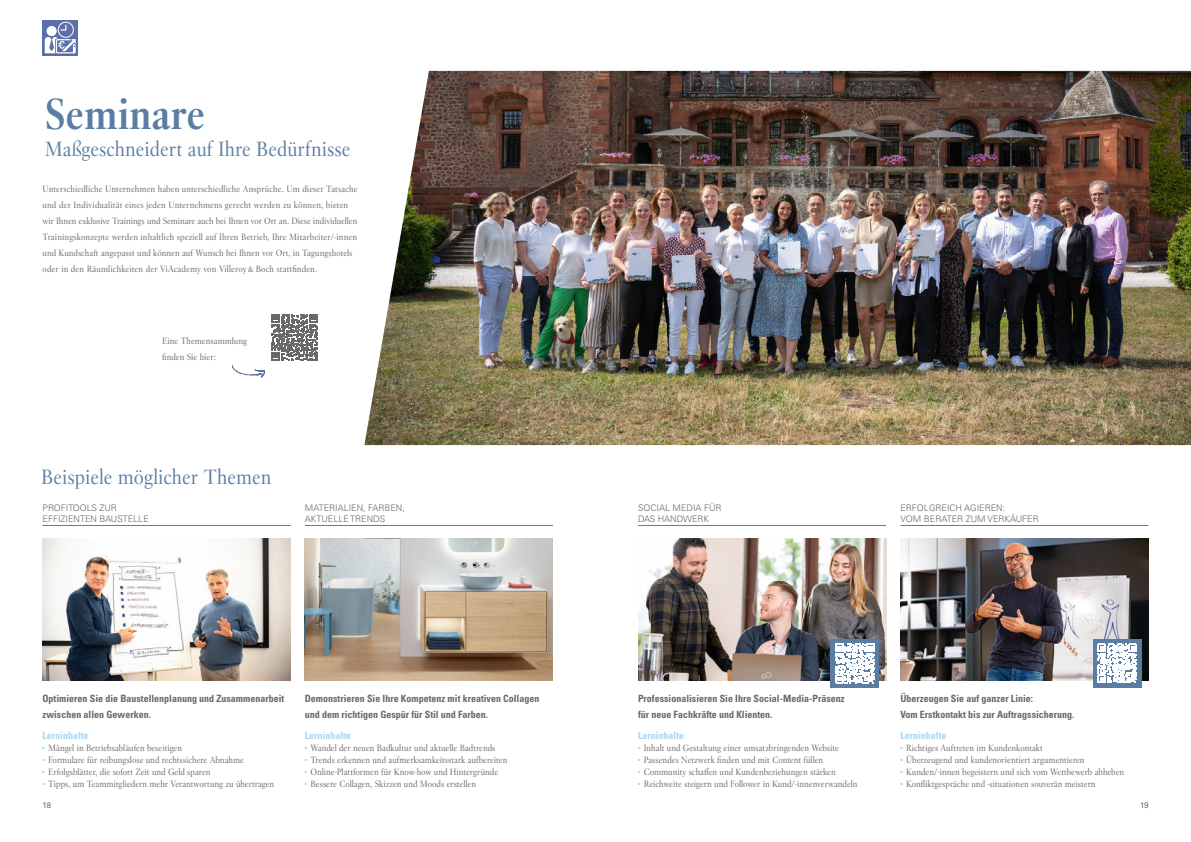
<style>
.page{position:relative;width:1191px;height:842px;background:#fff}
.page>*{position:absolute;margin:0;border:0;box-sizing:border-box;transform-origin:0 0}
.t1{font:700 43px "Villeroy Boch";color:#597da3}
.t2{font:20.5px "Villeroy Boch";color:#597da3}
.t3{font:700 condensed 10px/16px "Univers LT Pro";color:#686867}
.t4{font:700 condensed 10px "Univers LT Pro";color:#abd6ef}
.t5{font:9px/16px "Villeroy Boch";color:#686867}
.t6{font:300 9px/11px "Univers LT Pro 45";color:#686867}
.t7{font:8px "Univers LT Pro 55 Roman";color:#686867}
.s1{color:#abd6ef}
</style>
<div class="page">
<img style="left:364px;top:71px;width:827px;height:374px">
<img style="left:43px;top:539px;width:248px;height:141px">
<img style="left:900px;top:539px;width:248px;height:141px">
<img style="left:305px;top:539px;width:248px;height:141px">
<img style="left:638px;top:539px;width:248px;height:141px">
<svg style="left:232px;top:365px;width:33px;height:13px"></svg>
<hr style="left:638px;top:525px;width:248px;height:1px;background:#597da3">
<hr style="left:900px;top:525px;width:248px;height:1px;background:#597da3">
<hr style="left:43px;top:525px;width:248px;height:1px;background:#597da3">
<hr style="left:305px;top:525px;width:248px;height:1px;background:#597da3">
<svg style="left:43px;top:20px;width:35px;height:35px"></svg>
<svg style="left:45px;top:22px;width:31px;height:31px"></svg>
<svg style="left:271px;top:314px;width:47px;height:47px"></svg>
<div style="left:831px;top:639px;width:48px;height:48px;background:#597da3"></div>
<svg style="left:835px;top:644px;width:39px;height:39px"></svg>
<div style="left:1093px;top:639px;width:48px;height:48px;background:#597da3"></div>
<svg style="left:1097px;top:644px;width:40px;height:39px"></svg>
<h1 class="t1" style="left:45px;top:87px;width:162px">Seminare</h1>
<h2 class="t2" style="left:45px;top:136px;width:307px">Maßgeschneidert auf Ihre Bedürfnisse</h2>
<p class="t5" style="left:43px;top:180px;width:316px">Unterschiedliche Unternehmen haben unterschiedliche Ansprüche. Um dieser Tatsache und der Individualität eines jeden Unternehmens gerecht werden zu können, bieten wir Ihnen exklusive Trainings und Seminare auch bei Ihnen vor Ort an. Diese individuellen Trainingskonzepte werden inhaltlich speziell auf Ihren Betrieb, Ihre Mitarbeiter/-innen und Kundschaft angepasst und können auf Wunsch bei Ihnen vor Ort, in Tagungshotels oder in den Räumlichkeiten der ViAcademy von Villeroy&amp;Boch stattfinden.</p>
<p class="t5" style="left:162px;top:332px;width:86px">Eine Themensammlung finden Sie hier:</p>
<h2 class="t2" style="left:41px;top:463px;width:232px">Beispiele möglicher Themen</h2>
<p class="t6" style="left:43px;top:502px;width:108px">PROFITOOLS ZUR<br>EFFIZIENTEN BAUSTELLE</p>
<p class="t6" style="left:305px;top:502px;width:101px">MATERIALIEN, FARBEN,<br>AKTUELLE TRENDS</p>
<p class="t3" style="left:43px;top:690px;width:243px">Optimieren Sie die Baustellenplanung und Zusammenarbeit zwischen allen Gewerken.</p>
<p class="t4" style="left:43px;top:730px;width:48px">Lerninhalte</p>
<p class="t5" style="left:43px;top:740px;width:141px"><span class="s1">•</span> Mängel in Betriebsabläufen beseitigen</p>
<p class="t5" style="left:43px;top:752px;width:203px"><span class="s1">•</span> Formulare für reibungslose und rechtssichere Abnahme</p>
<p class="t5" style="left:43px;top:764px;width:169px"><span class="s1">•</span> Erfolgsblätter, die sofort Zeit und Geld sparen</p>
<p class="t5" style="left:43px;top:776px;width:233px"><span class="s1">•</span> Tipps, um Teammitgliedern mehr Verantwortung zu übertragen</p>
<p class="t3" style="left:305px;top:690px;width:236px">Demonstrieren Sie Ihre Kompetenz mit kreativen Collagen und dem richtigen Gespür für Stil und Farben.</p>
<p class="t4" style="left:305px;top:730px;width:48px">Lerninhalte</p>
<p class="t5" style="left:305px;top:740px;width:192px"><span class="s1">•</span> Wandel der neuen Badkultur und aktuelle Badtrends</p>
<p class="t5" style="left:305px;top:752px;width:204px"><span class="s1">•</span> Trends erkennen und aufmerksamkeitsstark aufbereiten</p>
<p class="t5" style="left:305px;top:764px;width:195px"><span class="s1">•</span> Online-Plattformen für Know-how und Hintergründe</p>
<p class="t5" style="left:305px;top:776px;width:173px"><span class="s1">•</span> Bessere Collagen, Skizzen und Moods erstellen</p>
<p class="t6" style="left:638px;top:502px;width:85px">SOCIAL MEDIA FÜR<br>DAS HANDWERK</p>
<p class="t6" style="left:900px;top:502px;width:140px">ERFOLGREICH AGIEREN:<br>VOM BERATER ZUM VERKÄUFER</p>
<p class="t3" style="left:638px;top:690px;width:208px">Professionalisieren Sie Ihre Social-Media-Präsenz für neue Fachkräfte und Klienten.</p>
<p class="t4" style="left:638px;top:730px;width:48px">Lerninhalte</p>
<p class="t5" style="left:638px;top:740px;width:202px"><span class="s1">•</span> Inhalt und Gestaltung einer umsatzbringenden Website</p>
<p class="t5" style="left:638px;top:752px;width:187px"><span class="s1">•</span> Passendes Netzwerk finden und mit Content füllen</p>
<p class="t5" style="left:638px;top:764px;width:199px"><span class="s1">•</span> Community schaffen und Kundenbeziehungen stärken</p>
<p class="t5" style="left:638px;top:776px;width:221px"><span class="s1">•</span> Reichweite steigern und Follower in Kund/-innenverwandeln</p>
<p class="t3" style="left:900px;top:690px;width:176px">Überzeugen Sie auf ganzer Linie:<br>Vom Erstkontakt bis zur Auftragssicherung.</p>
<p class="t4" style="left:900px;top:730px;width:48px">Lerninhalte</p>
<p class="t5" style="left:900px;top:740px;width:144px"><span class="s1">•</span> Richtiges Auftreten im Kundenkontakt</p>
<p class="t5" style="left:900px;top:752px;width:186px"><span class="s1">•</span> Überzeugend und kundenorientiert argumentieren</p>
<p class="t5" style="left:900px;top:764px;width:225px"><span class="s1">•</span> Kunden/-innen begeistern und sich vom Wettbewerb abheben</p>
<p class="t5" style="left:900px;top:776px;width:197px"><span class="s1">•</span> Konfliktgespräche und -situationen souverän meistern</p>
<p class="t7" style="left:43px;top:800px;width:10px">18</p>
<p class="t7" style="left:1140px;top:800px;width:10px">19</p>
</div>
